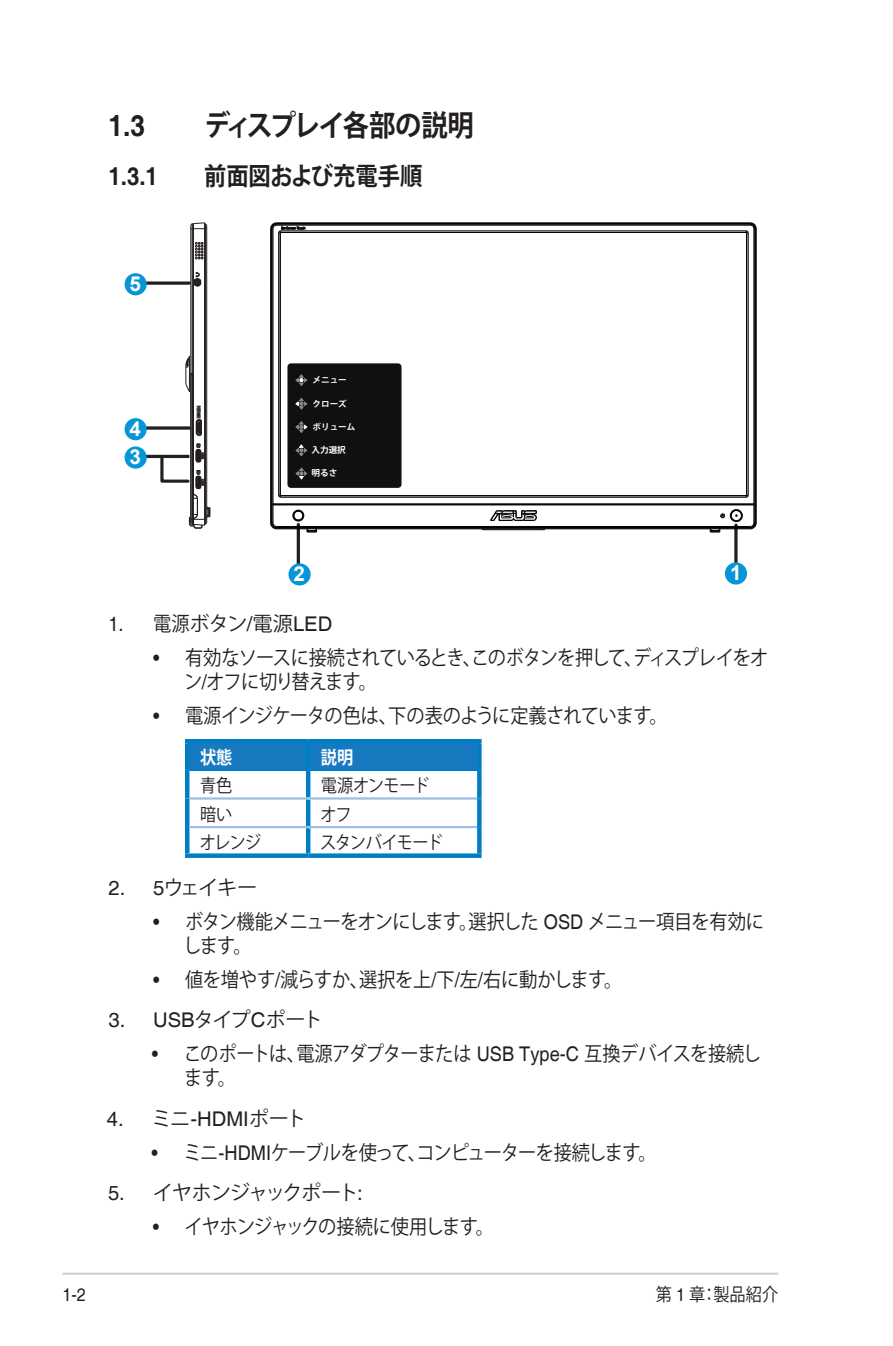
<style>
.page{position:relative;width:893px;height:1346px;background:#fff}
.page>*{position:absolute;margin:0;border:0;box-sizing:border-box;transform-origin:0 0}
.Heading_1{font:700 29.25px "Koz Go Pr 6 N";letter-spacing:-.065em;color:#231f20;scale:.9 1}
.Heading_1-2{font:700 29.25px "Helvetica";color:#231f20;scale:.9 1}
.Heading_2{font:700 24.75px "Koz Go Pr 6 N";color:#231f20;scale:.9 1}
.Heading_2-2{font:700 24.75px "Helvetica";color:#231f20;scale:.9 1}
.t1{font:700 20.7px "Arial";color:#fff}
.t2{font:20.25px/24.3px "Koz Go Pr 6 N";letter-spacing:-.04em;color:#231f20;scale:.9 1}
.t3{font:20.25px "Koz Go Pr 6 N";letter-spacing:-.06em;color:#231f20;scale:.9 1}
.t4{font:20.25px "Koz Go Pr 6 N";letter-spacing:-.02em;color:#231f20;scale:.9 1}
.t5{font:20.25px "Helvetica";color:#231f20}
.t6{font:20.25px "Koz Go Pr 6 N";letter-spacing:-.07em;color:#231f20}
.t7{font:20.25px "Koz Go Pr 6 N";letter-spacing:-.04em;color:#231f20}
.Table_Text_-new{font:18px "Koz Go Pr 6 N";letter-spacing:-.025em;color:#231f20;scale:.9 1}
.Table_Text_-new-2{font:18px "Koz Go Pr 6 N";letter-spacing:-.06em;color:#231f20;scale:.9 1}
.Table_Text_Head_-_new{font:700 18px "Koz Go Pr 6 N";color:#fff;scale:.9 1}
.t8{font:18px "Helvetica";color:#231f20;scale:.9 1}
.t9{font:700 8.55px "Koz Go Pro";color:#fff}
.s1{font-family:"Helvetica"}
.s2{font-family:"Koz Go Pr 6 N"}
</style>
<div class="page">
<hr style="left:63px;top:1272px;width:715px;height:3px;background:#d1d2d4">
<svg style="left:734px;top:525px;width:4px;height:37px"></svg>
<hr style="left:145px;top:455px;width:44px;height:3px;background:#231f20">
<hr style="left:297px;top:524px;width:3px;height:44px;background:#231f20">
<div style="left:725px;top:562px;width:22px;height:22px;background:#0695d6;border-radius:50%"></div>
<div style="left:125px;top:446px;width:22px;height:23px;background:#0695d6;border-radius:50%"></div>
<svg style="left:147px;top:426px;width:42px;height:4px"></svg>
<div style="left:125px;top:418px;width:22px;height:22px;background:#0695d6;border-radius:50%"></div>
<svg style="left:147px;top:281px;width:42px;height:4px"></svg>
<div style="left:125px;top:273px;width:22px;height:22px;background:#0695d6;border-radius:50%"></div>
<div style="left:288px;top:563px;width:23px;height:22px;background:#0695d6;border-radius:50%"></div>
<div style="left:287px;top:363px;width:114px;height:125px;background:#101010;border-radius:4px"></div>
<svg style="left:295px;top:374px;width:13px;height:12px"></svg>
<svg style="left:295px;top:397px;width:13px;height:13px"></svg>
<svg style="left:295px;top:421px;width:13px;height:12px"></svg>
<svg style="left:295px;top:444px;width:13px;height:13px"></svg>
<svg style="left:295px;top:467px;width:13px;height:13px"></svg>
<hr style="left:270px;top:229px;width:1px;height:294px;background:#030303">
<hr style="left:271px;top:229px;width:1px;height:294px;background:#030303">
<hr style="left:272px;top:229px;width:1px;height:294px;background:#030303">
<hr style="left:273px;top:229px;width:1px;height:275px;background:#030303">
<hr style="left:278px;top:233px;width:1px;height:262px;background:#030303">
<hr style="left:280px;top:233px;width:1px;height:262px;background:#030303">
<hr style="left:483px;top:529px;width:61px;height:1px;background:#030303">
<hr style="left:277px;top:528px;width:473px;height:1px;background:#030303">
<hr style="left:277px;top:527px;width:473px;height:1px;background:#030303">
<hr style="left:277px;top:526px;width:473px;height:1px;background:#030303">
<hr style="left:273px;top:504px;width:481px;height:1px;background:#030303">
<hr style="left:281px;top:497px;width:465px;height:1px;background:#030303">
<hr style="left:281px;top:495px;width:465px;height:1px;background:#030303">
<hr style="left:281px;top:232px;width:465px;height:1px;background:#030303">
<hr style="left:281px;top:230px;width:465px;height:1px;background:#030303">
<hr style="left:277px;top:225px;width:473px;height:1px;background:#030303">
<hr style="left:277px;top:224px;width:473px;height:1px;background:#030303">
<hr style="left:277px;top:223px;width:473px;height:1px;background:#030303">
<hr style="left:277px;top:222px;width:473px;height:1px;background:#030303">
<hr style="left:746px;top:233px;width:1px;height:262px;background:#030303">
<hr style="left:748px;top:233px;width:1px;height:262px;background:#030303">
<hr style="left:753px;top:229px;width:1px;height:275px;background:#030303">
<hr style="left:754px;top:229px;width:1px;height:294px;background:#030303">
<hr style="left:755px;top:229px;width:1px;height:294px;background:#030303">
<hr style="left:756px;top:229px;width:1px;height:294px;background:#030303">
<div style="left:294px;top:511px;width:9px;height:9px;border:1px solid #030303;border-radius:50%"></div>
<svg style="left:270px;top:504px;width:7px;height:25px"></svg>
<div style="left:731px;top:510px;width:11px;height:11px;border:1px solid #030303;border-radius:50%"></div>
<div style="left:731px;top:510px;width:10px;height:11px;border:1px solid #030303;border-radius:50%"></div>
<svg style="left:750px;top:504px;width:6px;height:25px"></svg>
<svg style="left:746px;top:223px;width:10px;height:10px"></svg>
<svg style="left:307px;top:529px;width:10px;height:3px"></svg>
<svg style="left:710px;top:529px;width:10px;height:3px"></svg>
<svg style="left:720px;top:513px;width:5px;height:5px"></svg>
<div style="left:293px;top:510px;width:11px;height:11px;border:1px solid #030303;border-radius:50%"></div>
<div style="left:730px;top:509px;width:12px;height:13px;border:1px solid #030303;border-radius:50%"></div>
<svg style="left:490px;top:510px;width:47px;height:11px"></svg>
<svg style="left:270px;top:223px;width:36px;height:10px"></svg>
<hr style="left:190px;top:225px;width:1px;height:149px;background:#231f20">
<hr style="left:190px;top:375px;width:1px;height:148px;background:#231f20">
<hr style="left:192px;top:224px;width:1px;height:150px;background:#231f20">
<hr style="left:192px;top:374px;width:1px;height:150px;background:#231f20">
<hr style="left:193px;top:224px;width:1px;height:270px;background:#231f20">
<hr style="left:204px;top:223px;width:1px;height:302px;background:#231f20">
<hr style="left:205px;top:224px;width:1px;height:300px;background:#231f20">
<hr style="left:206px;top:225px;width:1px;height:276px;background:#231f20">
<svg style="left:191px;top:223px;width:16px;height:6px"></svg>
<svg style="left:185px;top:356px;width:8px;height:38px"></svg>
<svg style="left:194px;top:272px;width:7px;height:14px"></svg>
<svg style="left:195px;top:405px;width:7px;height:31px"></svg>
<svg style="left:195px;top:242px;width:8px;height:17px"></svg>
<svg style="left:159px;top:443px;width:51px;height:86px"></svg>
<div style="left:189px;top:743px;width:288px;height:26px;background:#177ac0"></div>
<hr style="left:185px;top:743px;width:4px;height:27px;background:#007dc3">
<hr style="left:185px;top:739px;width:123px;height:4px;background:#007dc3">
<hr style="left:306px;top:743px;width:4px;height:26px;background:#007dc3">
<div style="left:477px;top:743px;width:5px;height:27px;background:#007dc3"></div>
<hr style="left:308px;top:739px;width:174px;height:4px;background:#007dc3">
<hr style="left:185px;top:770px;width:4px;height:28px;background:#007dc3">
<hr style="left:189px;top:769px;width:119px;height:2px;background:#007dc3">
<hr style="left:306px;top:771px;width:4px;height:26px;background:#007dc3">
<div style="left:477px;top:770px;width:5px;height:28px;background:#007dc3"></div>
<hr style="left:308px;top:769px;width:169px;height:2px;background:#007dc3">
<hr style="left:185px;top:798px;width:4px;height:29px;background:#007dc3">
<hr style="left:189px;top:797px;width:119px;height:2px;background:#9fbde2">
<hr style="left:306px;top:799px;width:4px;height:27px;background:#007dc3">
<div style="left:477px;top:798px;width:5px;height:29px;background:#007dc3"></div>
<hr style="left:308px;top:797px;width:169px;height:2px;background:#9fbde2">
<hr style="left:185px;top:827px;width:4px;height:26px;background:#007dc3">
<hr style="left:189px;top:826px;width:119px;height:2px;background:#9fbde2">
<div style="left:185px;top:853px;width:123px;height:5px;background:#007dc3"></div>
<hr style="left:306px;top:828px;width:4px;height:25px;background:#007dc3">
<div style="left:477px;top:827px;width:5px;height:26px;background:#007dc3"></div>
<hr style="left:308px;top:826px;width:169px;height:2px;background:#9fbde2">
<div style="left:308px;top:853px;width:174px;height:5px;background:#007dc3"></div>
<p class="Heading_1-2" style="left:108px;top:108px;width:42px">1.3</p>
<p class="Heading_1" style="left:204px;top:109px;width:301px">ディスプレイ各部の説明</p>
<p class="Heading_2-2" style="left:108px;top:161px;width:57px">1.3.1</p>
<p class="Heading_2" style="left:204px;top:162px;width:244px">前面図および充電手順</p>
<p class="t1" style="left:130px;top:269px;width:13px">5</p>
<p class="t1" style="left:130px;top:414px;width:13px">4</p>
<p class="t1" style="left:130px;top:442px;width:13px">3</p>
<p class="t9" style="left:312px;top:375px;width:36px">メニュー</p>
<p class="t9" style="left:312px;top:398px;width:36px">クローズ</p>
<p class="t9" style="left:312px;top:421px;width:44px">ボリューム</p>
<p class="t9" style="left:311px;top:444px;width:36px">入力選択</p>
<p class="t9" style="left:311px;top:468px;width:27px">明るさ</p>
<p class="t1" style="left:293px;top:559px;width:13px">2</p>
<p class="t1" style="left:730px;top:558px;width:13px">1</p>
<p class="t2" style="left:108px;top:612px;width:250px"><span class="s1">1.</span> 電源ボタン<span class="s1">/</span>電源<span class="s1">LED</span></p>
<p class="t2" style="left:184px;top:646px;width:651px;text-indent:-31px"><span class="s1">•</span> 有効なソースに接続されているとき、このボタンを押して、ディスプレイをオン<span class="s1">/</span>オフに切り替えます。</p>
<p class="t2" style="left:153px;top:704px;width:573px"><span class="s1">•</span> 電源インジケータの色は、下の表のように定義されています。</p>
<p class="Table_Text_Head_-_new" style="left:200px;top:747px;width:38px">状態</p>
<p class="Table_Text_Head_-_new" style="left:321px;top:747px;width:37px">説明</p>
<p class="Table_Text_-new" style="left:200px;top:775px;width:38px">青色</p>
<p class="Table_Text_-new" style="left:321px;top:775px;width:122px">電源オンモード</p>
<p class="Table_Text_-new" style="left:200px;top:804px;width:38px">暗い</p>
<p class="Table_Text_-new" style="left:321px;top:804px;width:36px">オフ</p>
<p class="Table_Text_-new" style="left:200px;top:832px;width:70px">オレンジ</p>
<p class="Table_Text_-new-2" style="left:320px;top:832px;width:138px">スタンバイモード</p>
<p class="t7" style="left:108px;top:876px;width:150px"><span class="s1">2. 5</span>ウェイキー</p>
<p class="t2" style="left:183px;top:910px;width:647px;text-indent:-30px"><span class="s1">•</span> ボタン機能メニューをオンにします。選択した <span class="s1">OSD</span> メニュー項目を有効にします。</p>
<p class="t4" style="left:153px;top:968px;width:523px"><span class="s1">•</span> 値を増やす<span class="s1">/</span>減らすか、選択を上<span class="s1">/</span>下<span class="s1">/</span>左<span class="s1">/</span>右に動かします。</p>
<p class="t5" style="left:108px;top:1008px;width:216px">3. USB<span class="s2">タイプ</span>C<span class="s2">ポート</span></p>
<p class="t2" style="left:184px;top:1042px;width:642px;text-indent:-32px"><span class="s1">•</span> このポートは、電源アダプターまたは <span class="s1">USB Type-C</span> 互換デバイスを接続します。</p>
<p class="t5" style="left:107px;top:1107px;width:201px">4. <span class="s2">ミニ</span>-HDMI<span class="s2">ポート</span></p>
<p class="t3" style="left:152px;top:1141px;width:563px"><span class="s1">•</span> ミニ<span class="s1">-HDMI</span>ケーブルを使って、コンピューターを接続します。</p>
<p class="t6" style="left:108px;top:1181px;width:256px"><span class="s1">5.</span> イヤホンジャックポート<span class="s1">:</span></p>
<p class="t2" style="left:153px;top:1214px;width:381px"><span class="s1">•</span> イヤホンジャックの接続に使用します。</p>
<p class="t8" style="left:63px;top:1284px;width:28px">1-2</p>
<p class="Table_Text_-new" style="left:656px;top:1284px;width:138px">第 <span class="s1">1</span> 章：製品紹介</p>
</div>
